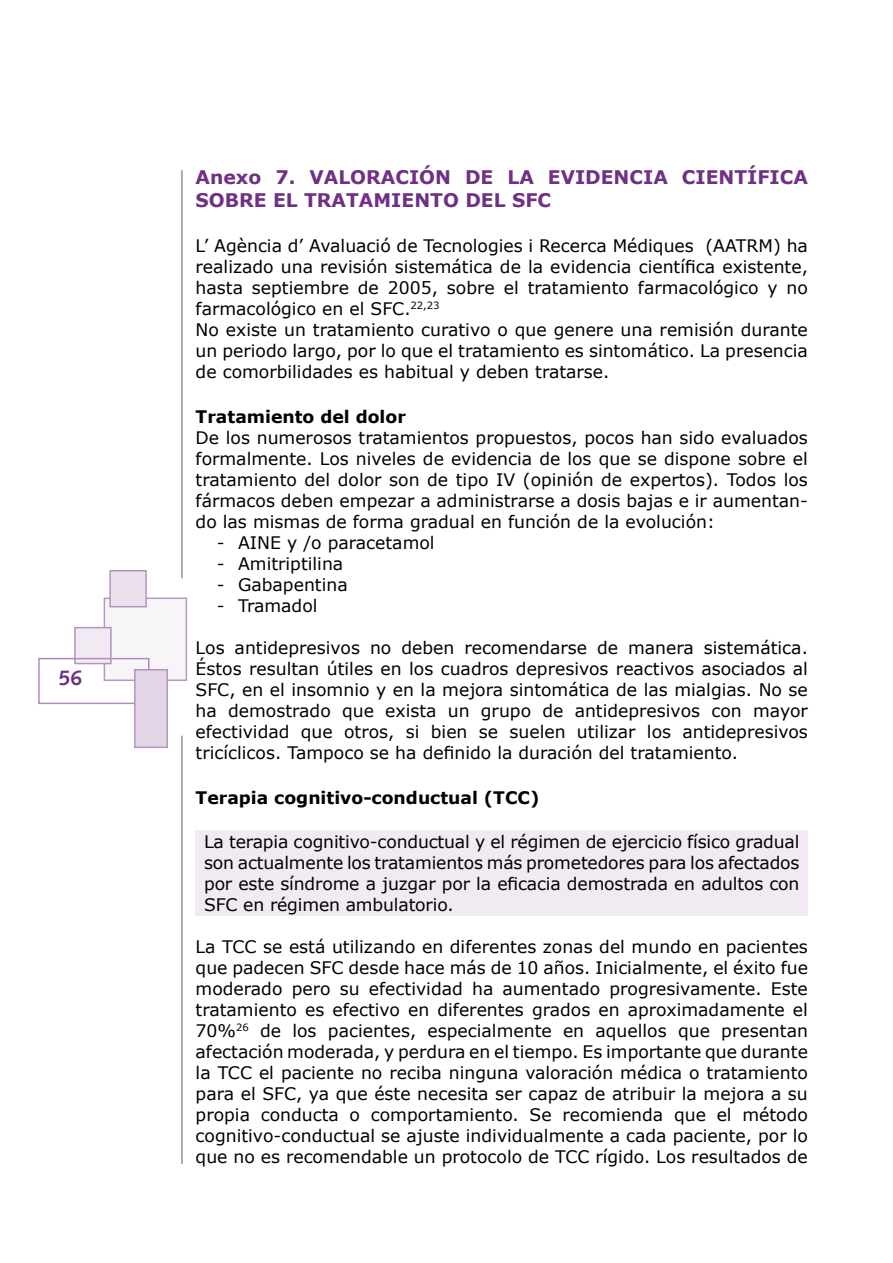
<style>
.page{position:relative;width:893px;height:1263px;background:#fff}
.page>*{position:absolute;margin:0;border:0;box-sizing:border-box;transform-origin:0 0}
.t1{font:700 21px "Syntax";color:#703083}
.t2{font:700 18.75px/22.5px "Verdana";color:#703083}
.t3{font:17.25px/21px "Verdana";color:#000;text-align:justify}
.t4{font:700 17.25px "Verdana";color:#000}
</style>
<div class="page">
<hr style="left:181px;top:170px;width:2px;height:408px;background:#939393">
<hr style="left:181px;top:736px;width:2px;height:428px;background:#939393">
<div style="left:104px;top:598px;width:82px;height:82px;background:#f8f5f9"></div>
<div style="left:104px;top:597px;width:83px;height:84px;border:2px solid #b797c1"></div>
<div style="left:75px;top:628px;width:36px;height:35px;background:#f1eaf3"></div>
<div style="left:74px;top:627px;width:38px;height:37px;border:2px solid #b593bf"></div>
<div style="left:38px;top:658px;width:111px;height:46px;border:2px solid #af8bba"></div>
<div style="left:135px;top:670px;width:32px;height:77px;background:#e2d6e6"></div>
<div style="left:134px;top:669px;width:34px;height:79px;border:2px solid #b593bf"></div>
<div style="left:110px;top:571px;width:36px;height:36px;background:#ebe2ee"></div>
<div style="left:109px;top:570px;width:38px;height:37px;border:2px solid #b593bf"></div>
<div style="left:196px;top:830px;width:612px;height:85px;background:#f1eaf3"></div>
<p class="t1" style="left:59px;top:665px;width:25px">56</p>
<p class="t2" style="left:196px;top:166px;width:614px">Anexo 7. VALORACIÓN DE LA EVIDENCIA CIENTÍFICA<br>SOBRE EL TRATAMIENTO DEL SFC</p>
<p class="t3" style="left:196px;top:235px;width:614px;text-align:left">L’ Agència d’ Avaluació de Tecnologies i Recerca Médiques (AATRM) ha realizado una revisión sistemática de la evidencia científica existente, hasta septiembre de 2005, sobre el tratamiento farmacológico y no farmacológico en el SFC.<sup>22,23<br></sup>No existe un tratamiento curativo o que genere una remisión durante un periodo largo, por lo que el tratamiento es sintomático. La presencia de comorbilidades es habitual y deben tratarse.</p>
<p class="t4" style="left:196px;top:406px;width:212px">Tratamiento del dolor</p>
<p class="t3" style="left:196px;top:427px;width:614px">De los numerosos tratamientos propuestos, pocos han sido evaluados formalmente. Los niveles de evidencia de los que se dispone sobre el tratamiento del dolor son de tipo IV (opinión de expertos). Todos los fármacos deben empezar a administrarse a dosis bajas e ir aumentan&shy;do las mismas de forma gradual en función de la evolución:</p>
<p class="t3" style="left:217px;top:532px;width:219px">- AINE y /o paracetamol</p>
<p class="t3" style="left:217px;top:553px;width:128px">- Amitriptilina</p>
<p class="t3" style="left:217px;top:574px;width:132px">- Gabapentina</p>
<p class="t3" style="left:217px;top:595px;width:102px">- Tramadol</p>
<p class="t3" style="left:196px;top:637px;width:614px">Los antidepresivos no deben recomendarse de manera sistemática.<br>Éstos resultan útiles en los cuadros depresivos reactivos asociados al SFC, en el insomnio y en la mejora sintomática de las mialgias. No se ha demostrado que exista un grupo de antidepresivos con mayor efectividad que otros, si bien se suelen utilizar los antidepresivos tricíclicos. Tampoco se ha definido la duración del tratamiento.</p>
<p class="t4" style="left:196px;top:787px;width:345px">Terapia cognitivo-conductual (TCC)</p>
<p class="t3" style="left:204px;top:830px;width:597px">La terapia cognitivo-conductual y el régimen de ejercicio físico gradual son actualmente los tratamientos más prometedores para los afectados por este síndrome a juzgar por la eficacia demostrada en adultos con SFC en régimen ambulatorio.</p>
<p class="t3" style="left:196px;top:935px;width:614px">La TCC se está utilizando en diferentes zonas del mundo en pacientes que padecen SFC desde hace más de 10 años. Inicialmente, el éxito fue moderado pero su efectividad ha aumentado progresivamente. Este tratamiento es efectivo en diferentes grados en aproximadamente el 70%<sup>26</sup> de los pacientes, especialmente en aquellos que presentan afectación moderada, y perdura en el tiempo. Es importante que durante la TCC el paciente no reciba ninguna valoración médica o tratamiento para el SFC, ya que éste necesita ser capaz de atribuir la mejora a su propia conducta o comportamiento. Se recomienda que el método cognitivo-conductual se ajuste individualmente a cada paciente, por lo que no es recomendable un protocolo de TCC rígido. Los resultados de</p>
</div>
